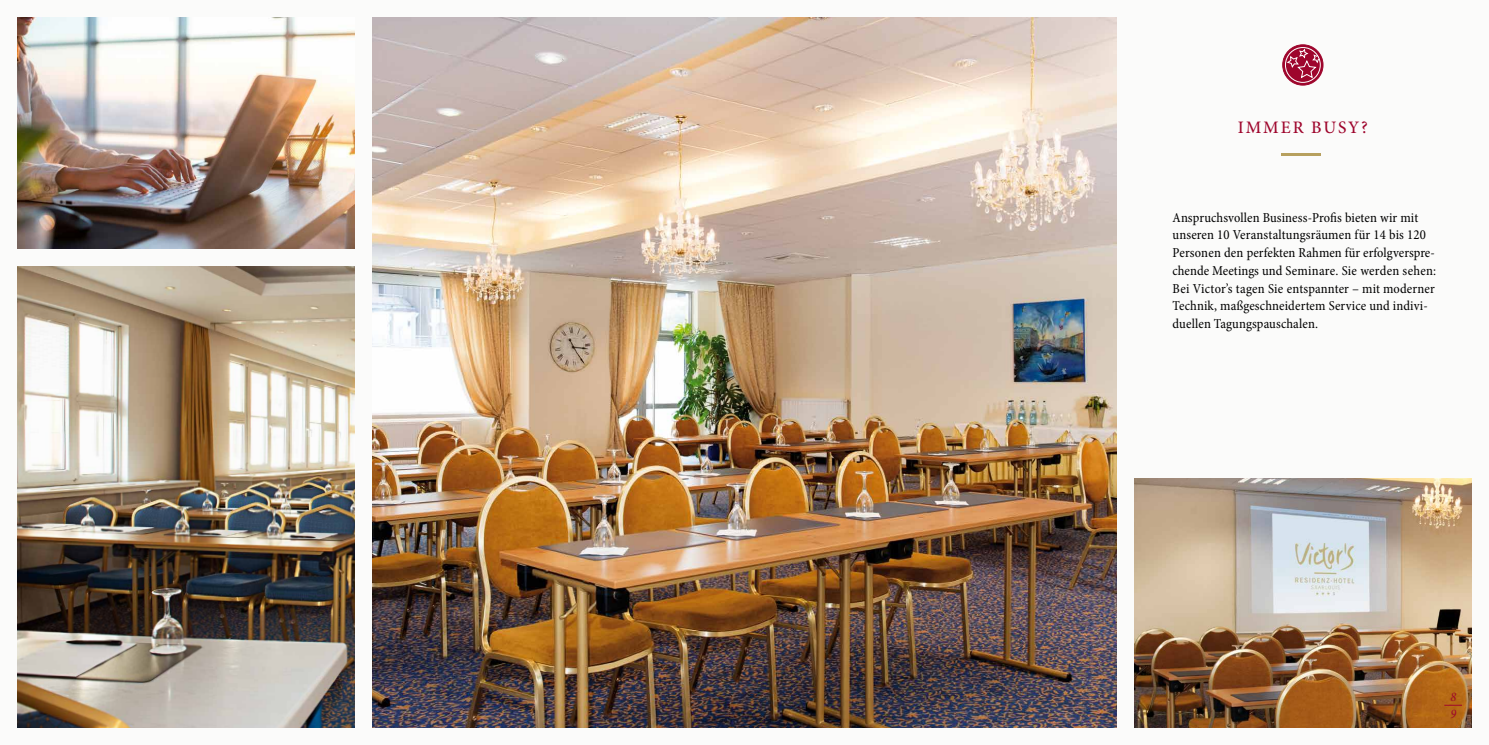
<style>
.page{position:relative;width:1489px;height:745px;background:#fff}
.page>*{position:absolute;margin:0;border:0;box-sizing:border-box;transform-origin:0 0}
.t1{font:500 17.5px "Minion Pro";letter-spacing:.11em;color:#9e052c}
.t2{font:condensed 13.75px/17.8px "Minion Pro";letter-spacing:.01em;color:#000}
.t3{font:italic condensed 13.12px/17.8px "Minion Pro";color:#9e052c}
</style>
<div class="page">
<div style="left:0;top:0;width:1488px;height:744px;background:#fbfbfa"></div>
<img style="left:18px;top:18px;width:336px;height:230px">
<img style="left:372px;top:18px;width:744px;height:708px">
<hr style="left:1280px;top:153px;width:40px;height:3px;background:#b7a05e">
<img style="left:1134px;top:478px;width:336px;height:248px">
<svg style="left:1282px;top:45px;width:40px;height:40px"></svg>
<div style="left:1282px;top:44px;width:41px;height:41px;border:1px solid #9e052c;border-radius:50%"></div>
<svg style="left:1285px;top:47px;width:35px;height:35px"></svg>
<svg style="left:1285px;top:48px;width:35px;height:31px"></svg>
<div style="left:1284px;top:47px;width:36px;height:36px;border:1px solid #fff;border-radius:50%"></div>
<img style="left:18px;top:266px;width:336px;height:460px">
<svg style="left:1444px;top:704px;width:17px;height:1px"></svg>
<p class="t1" style="left:1237px;top:115px;width:132px">IMMER BUSY?</p>
<p class="t2" style="left:1172px;top:208px;width:265px">Anspruchsvollen Business-Profis bieten wir mit unseren 10 Veranstaltungsräumen für 14 bis 120<br>Personen den perfekten Rahmen für erfolgverspre&shy;chende Meetings und Seminare. Sie werden sehen:<br>Bei Victor’s tagen Sie entspannter – mit moderner Technik, maßgeschneidertem Service und indivi&shy;duellen Tagungspauschalen.</p>
<p class="t3" style="left:1450px;top:687px;width:7px">8<br>9</p>
</div>
